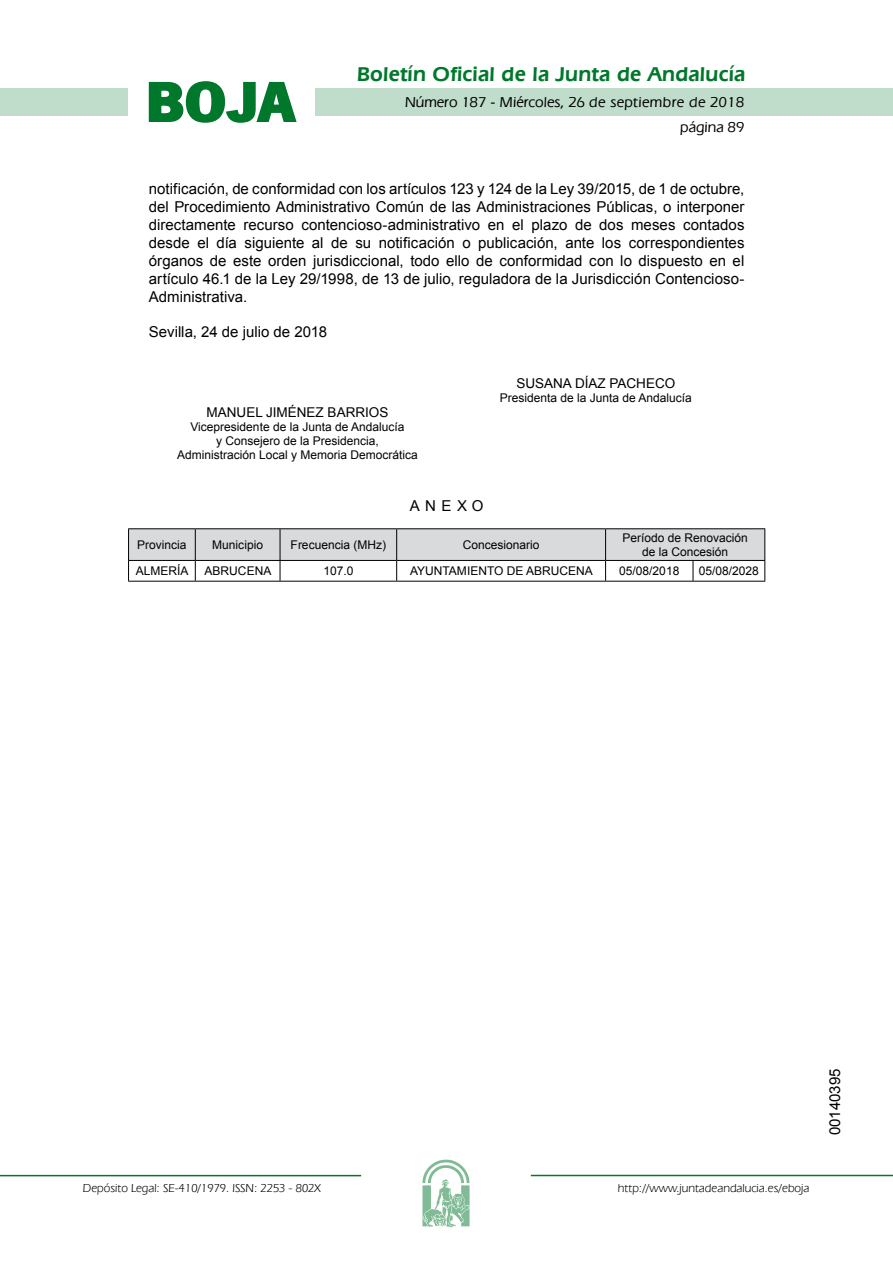
<style>
.page{position:relative;width:893px;height:1263px;background:#fff}
.page>*{position:absolute;margin:0;border:0;box-sizing:border-box;transform-origin:0 0}
.t1{font:700 57.75px "News Got T";color:#00782c;scale:1.14 1}
.t2{font:600 21px "Eras IT Cby BT";letter-spacing:.01em;color:#00782c}
.t3{font:15px/18px "Arial";color:#000;text-align:justify}
.t4{font:500 15px/24.5px "Eras IT Cby BT";color:#000;text-align:right}
.t5{font:13.5px "Arial";color:#000}
.t6{font:12px/14.4px "Arial";color:#000;text-align:center}
.t7{font:12px "Eras IT Cby BT";color:#000}
</style>
<div class="page">
<div style="left:315px;top:88px;width:577px;height:28px;background:#bfddca"></div>
<div style="left:0;top:88px;width:128px;height:28px;background:#bfddca"></div>
<hr style="left:0;top:1175px;width:361px;height:1px;background:#00782c">
<svg style="left:422px;top:1159px;width:47px;height:68px"></svg>
<hr style="left:531px;top:1175px;width:361px;height:1px;background:#00782c">
<svg style="left:148px;top:81px;width:149px;height:42px"></svg>
<hr style="left:128px;top:528px;width:67px;height:1px;background:#000">
<hr style="left:195px;top:528px;width:85px;height:1px;background:#000">
<hr style="left:280px;top:528px;width:116px;height:1px;background:#000">
<hr style="left:396px;top:528px;width:209px;height:1px;background:#000">
<hr style="left:605px;top:528px;width:88px;height:1px;background:#000">
<hr style="left:693px;top:528px;width:72px;height:1px;background:#000">
<svg style="left:128px;top:529px;width:637px;height:52px"></svg>
<hr style="left:128px;top:581px;width:67px;height:1px;background:#000">
<hr style="left:195px;top:581px;width:85px;height:1px;background:#000">
<hr style="left:280px;top:581px;width:116px;height:1px;background:#000">
<hr style="left:396px;top:581px;width:209px;height:1px;background:#000">
<hr style="left:605px;top:581px;width:88px;height:1px;background:#000">
<hr style="left:693px;top:581px;width:72px;height:1px;background:#000">
<h1 class="t1" style="left:145px;top:68px;width:133px">BOJA</h1>
<h2 class="t2" style="left:357px;top:62px;width:390px">Boletín Oficial de la Junta de Andalucía</h2>
<p class="t4" style="left:405px;top:90px;width:341px">Número 187 - Miércoles, 26 de septiembre de 2018 página 89</p>
<p class="t3" style="left:149px;top:180px;width:597px">notificación, de conformidad con los artículos 123 y 124 de la Ley 39/2015, de 1 de octubre, del Procedimiento Administrativo Común de las Administraciones Públicas, o interponer directamente recurso contencioso-administrativo en el plazo de dos meses contados desde el día siguiente al de su notificación o publicación, ante los correspondientes órganos de este orden jurisdiccional, todo ello de conformidad con lo dispuesto en el artículo 46.1 de la Ley 29/1998, de 13 de julio, reguladora de la Jurisdicción Contencioso-Administrativa.</p>
<p class="t3" style="left:149px;top:323px;width:180px">Sevilla, 24 de julio de 2018</p>
<p class="t5" style="left:516px;top:374px;width:160px">SUSANA DÍAZ PACHECO</p>
<p class="t6" style="left:499px;top:391px;width:194px">Presidenta de la Junta de Andalucía</p>
<p class="t5" style="left:206px;top:403px;width:183px">MANUEL JIMÉNEZ BARRIOS</p>
<p class="t6" style="left:177px;top:419px;width:242px">Vicepresidente de la Junta de Andalucía<br>y Consejero de la Presidencia,<br>Administración Local y Memoria Democrática</p>
<p class="t3" style="left:410px;top:497px;width:75px">ANEXO</p>
<p class="t6" style="left:137px;top:538px;width:51px">Provincia</p>
<p class="t6" style="left:212px;top:538px;width:52px">Municipio</p>
<p class="t6" style="left:291px;top:538px;width:97px">Frecuencia (MHz)</p>
<p class="t6" style="left:463px;top:538px;width:78px">Concesionario</p>
<p class="t6" style="left:622px;top:531px;width:127px">Período de Renovación de la Concesión</p>
<p class="t6" style="left:136px;top:564px;width:54px">ALMERÍA</p>
<p class="t6" style="left:205px;top:564px;width:68px">ABRUCENA</p>
<p class="t6" style="left:323px;top:564px;width:32px">107.0</p>
<p class="t6" style="left:410px;top:564px;width:184px">AYUNTAMIENTO DE ABRUCENA</p>
<p class="t6" style="left:619px;top:564px;width:62px">05/08/2018</p>
<p class="t6" style="left:699px;top:564px;width:62px">05/08/2028</p>
<p class="t7" style="left:83px;top:1181px;width:239px">Depósito Legal: SE-410/1979. ISSN: 2253 - 802X</p>
<p class="t7" style="left:618px;top:1181px;width:193px">http://www.juntadeandalucia.es/eboja</p>
<p class="t3" style="left:826px;top:1135px;width:68px;rotate:-90deg">00140395</p>
</div>
